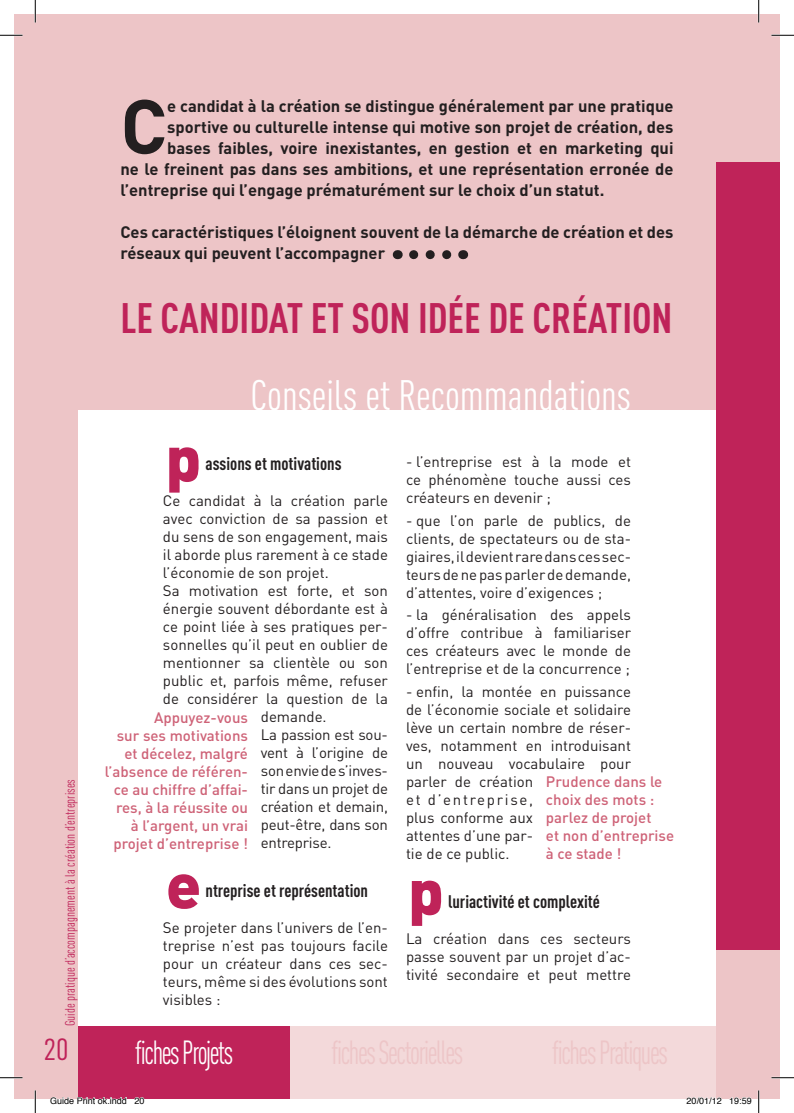
<style>
.page{position:relative;width:794px;height:1113px;background:#fff}
.page>*{position:absolute;margin:0;border:0;box-sizing:border-box;transform-origin:0 0}
.t1{font:700 75.45px "DIN";color:#231f20}
.t2{font:900 63px "DIN";color:#bf2359}
.t3{font:42px "DIN Cond Bold Alternate";color:#bf2359}
.t4{font:42px "DIN Cond Regular Alternate";color:#fff}
.t5{font:36px "DIN Cond Regular Alternate";color:#bf2359}
.t6{font:33px "DIN Cond Regular Alternate";letter-spacing:-.05em;color:#fff;scale:.85 1}
.t7{font:18px "DIN Cond Bold Alternate";color:#231f20}
.t8{font:700 16.5px/21px "DIN";color:#231f20}
.t9{font:15px/18px "DIN";color:#231f20;text-align:justify}
.t10{font:500 15px/18px "DIN";color:#ce6277;text-align:right}
.t11{font:13.5px "DIN Cond Regular Alternate";color:#bf2359}
.t12{font:9px "Helvetica";color:#000}
</style>
<div class="page">
<div style="left:14px;top:14px;width:765px;height:1084px;background:#edc5c7"></div>
<div style="left:716px;top:163px;width:63px;height:786px;background:#bf2359"></div>
<div style="left:78px;top:409px;width:637px;height:617px;background:#fff"></div>
<div style="left:78px;top:1026px;width:212px;height:72px;background:#bf2359"></div>
<div style="left:290px;top:1026px;width:213px;height:72px;background:#f3d9da"></div>
<div style="left:503px;top:1026px;width:213px;height:72px;background:#f3d9da"></div>
<svg style="left:413px;top:250px;width:39px;height:9px"></svg>
<hr style="left:0;top:34px;width:22px;height:2px;background:#fff">
<hr style="left:771px;top:34px;width:22px;height:2px;background:#fff">
<hr style="left:0;top:1076px;width:22px;height:2px;background:#fff">
<hr style="left:771px;top:1076px;width:22px;height:2px;background:#fff">
<hr style="left:34px;top:0;width:2px;height:22px;background:#fff">
<hr style="left:34px;top:1090px;width:2px;height:22px;background:#fff">
<hr style="left:757px;top:0;width:2px;height:22px;background:#fff">
<hr style="left:757px;top:1090px;width:2px;height:22px;background:#fff">
<svg style="left:0;top:35px;width:22px;height:1px"></svg>
<svg style="left:771px;top:35px;width:22px;height:1px"></svg>
<svg style="left:0;top:1077px;width:22px;height:1px"></svg>
<svg style="left:771px;top:1077px;width:22px;height:1px"></svg>
<svg style="left:35px;top:0;width:1px;height:22px"></svg>
<svg style="left:35px;top:1090px;width:1px;height:22px"></svg>
<svg style="left:758px;top:0;width:1px;height:22px"></svg>
<svg style="left:758px;top:1090px;width:1px;height:22px"></svg>
<svg style="left:50px;top:1097px;width:77px;height:2px"></svg>
<svg style="left:686px;top:1097px;width:35px;height:2px"></svg>
<svg style="left:729px;top:1097px;width:22px;height:2px"></svg>
<h1 class="t1" style="left:120px;top:77px;width:48px">C</h1>
<p class="t8" style="left:167px;top:95px;width:507px">e candidat à la création se distingue généralement par une pratique</p>
<p class="t8" style="left:167px;top:116px;width:507px">sportive ou culturelle intense qui motive son projet de création, des</p>
<p class="t8" style="left:167px;top:137px;width:507px">bases faibles, voire inexistantes, en gestion et en marketing qui</p>
<p class="t8" style="left:120px;top:158px;width:554px">ne le freinent pas dans ses ambitions, et une représentation erronée de</p>
<p class="t8" style="left:120px;top:179px;width:485px">l’entreprise qui l’engage prématurément sur le choix d’un statut.</p>
<p class="t8" style="left:120px;top:221px;width:554px">Ces caractéristiques l’éloignent souvent de la démarche de création et des réseaux qui peuvent l’accompagner</p>
<h3 class="t3" style="left:120px;top:292px;width:117px">Le candidat</h3>
<h3 class="t3" style="left:311px;top:292px;width:123px">etson idée</h3>
<h3 class="t3" style="left:488px;top:292px;width:80px">de créatio</h3>
<h3 class="t3" style="left:651px;top:292px;width:22px">n</h3>
<p class="t11" style="left:62px;top:1026px;width:249px;rotate:-90deg">Guide pratique d’accompagnement à la création d’entreprises</p>
<h3 class="t5" style="left:44px;top:1025px;width:26px">20</h3>
<h3 class="t4" style="left:250px;top:370px;width:382px">Conseils et Recommandations</h3>
<h2 class="t2" style="left:165px;top:416px;width:37px">p</h2>
<p class="t7" style="left:205px;top:452px;width:137px">assions et motivations</p>
<p class="t9" style="left:163px;top:491px;width:226px">Ce candidat à la création parle</p>
<p class="t9" style="left:163px;top:509px;width:226px">avec conviction de sa passion et</p>
<p class="t9" style="left:163px;top:527px;width:226px">du sens de son engagement, mais</p>
<p class="t9" style="left:163px;top:545px;width:226px">il aborde plus rarement à ce stade</p>
<p class="t9" style="left:163px;top:563px;width:167px">l’économie de son projet.</p>
<p class="t9" style="left:163px;top:581px;width:226px">Sa motivation est forte, et son</p>
<p class="t9" style="left:163px;top:599px;width:226px">énergie souvent débordante est à</p>
<p class="t9" style="left:163px;top:617px;width:226px">ce point liée à ses pratiques per-</p>
<p class="t9" style="left:163px;top:635px;width:226px">sonnelles qu’il peut en oublier de</p>
<p class="t9" style="left:163px;top:653px;width:226px">mentionner sa clientèle ou son</p>
<p class="t9" style="left:163px;top:671px;width:226px">public et, parfois même, refuser</p>
<p class="t9" style="left:163px;top:689px;width:226px">de considérer la question de la</p>
<p class="t9" style="left:261px;top:707px;width:67px">demande.</p>
<p class="t9" style="left:261px;top:725px;width:129px">La passion est sou-</p>
<p class="t9" style="left:261px;top:743px;width:129px">vent à l’origine de</p>
<p class="t9" style="left:261px;top:761px;width:129px">son envie de s’inves-</p>
<p class="t9" style="left:261px;top:779px;width:129px">tir dans un projet de</p>
<p class="t9" style="left:261px;top:797px;width:129px">création et demain,</p>
<p class="t9" style="left:261px;top:815px;width:129px">peut-être, dans son</p>
<p class="t9" style="left:261px;top:833px;width:72px">entreprise.</p>
<p class="t7" style="left:205px;top:879px;width:164px">ntreprise et représentation</p>
<p class="t9" style="left:163px;top:917px;width:226px">Se projeter dans l’univers de l’en&shy;treprise n’est pas toujours facile pour un créateur dans ces sec&shy;teurs, même si des évolutions sont visibles :</p>
<p class="t10" style="left:105px;top:707px;width:145px">Appuyez-vous<br>sur ses motivations et décelez, malgré l’absence de référen&shy;ce au chiffre d’affai&shy;res, à la réussite ou à l’argent, un vrai projet d’entreprise !</p>
<h2 class="t2" style="left:166px;top:843px;width:37px">e</h2>
<h3 class="t6" style="left:135px;top:1033px;width:117px">fichesProjets</h3>
<p class="t9" style="left:406px;top:452px;width:226px">- l’entreprise est à la mode et ce phénomène touche aussi ces créateurs en devenir ;</p>
<p class="t9" style="left:406px;top:511px;width:226px">- que l’on parle de publics, de clients, de spectateurs ou de sta&shy;giaires, il devient rare dans ces sec&shy;teurs de ne pas parler de demande, d’attentes, voire d’exigences ;</p>
<p class="t9" style="left:406px;top:605px;width:226px">- la généralisation des appels d’offre contribue à familiariser ces créateurs avec le monde de l’entreprise et de la concurrence ;</p>
<p class="t9" style="left:406px;top:682px;width:226px;text-align:left">- enfin, la montée en puissance de l’économie sociale et solidaire lève un certain nombre de réser&shy;ves, notamment en introduisant un nouveau vocabulaire pour parler de création<br>et d’entreprise,<br>plus conforme aux<br>attentes d’une par-<br>tie de ce public.</p>
<p class="t7" style="left:448px;top:890px;width:153px">luriactivité et complexité</p>
<p class="t9" style="left:406px;top:928px;width:226px">La création dans ces secteurs passe souvent par un projet d’ac&shy;tivité secondaire et peut mettre</p>
<p class="t10" style="left:545px;top:772px;width:130px;text-align:left">Prudence dans le choix des mots : parlez de projet<br>et non d’entreprise à ce stade !</p>
<h2 class="t2" style="left:408px;top:849px;width:37px">p</h2>
<p class="t12" style="left:50px;top:1093px;width:96px">Guide Print ok.indd 20</p>
<p class="t12" style="left:686px;top:1093px;width:67px">20/01/12 19:59</p>
</div>
